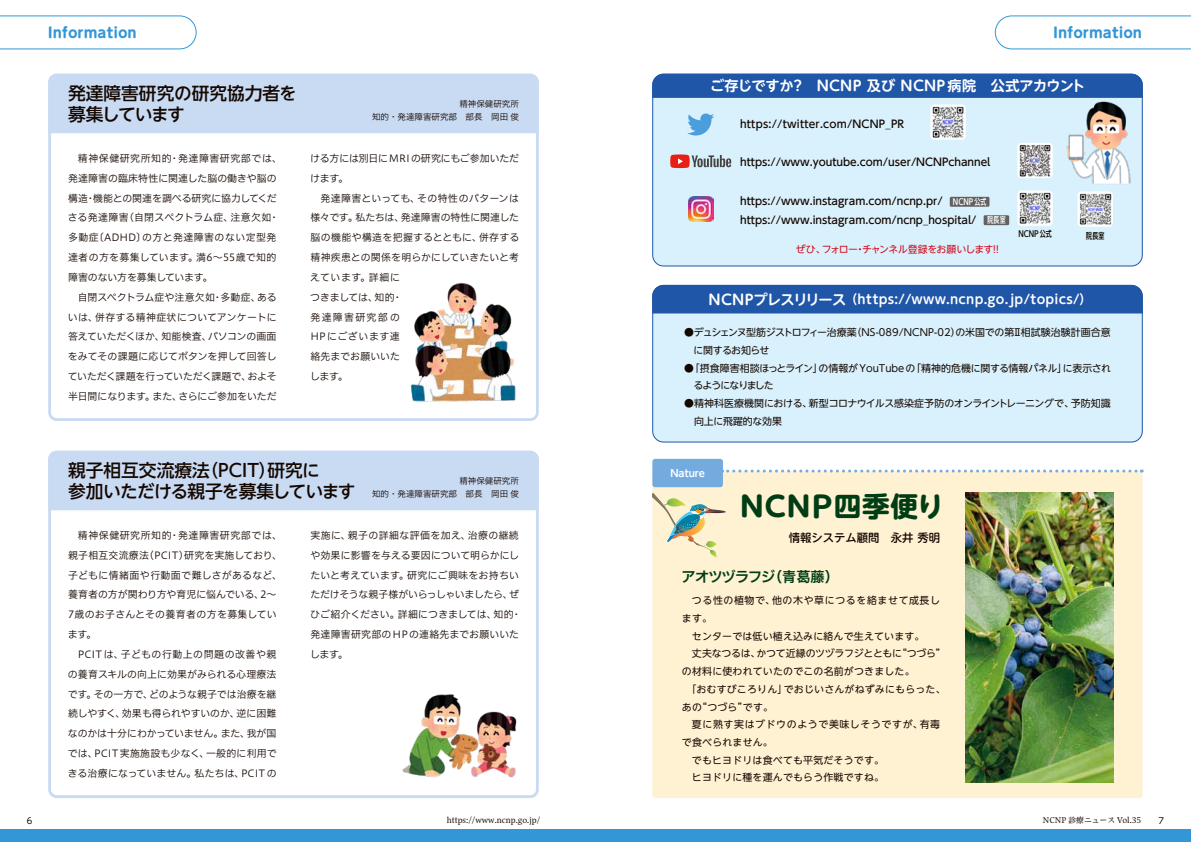
<style>
.page{position:relative;width:1191px;height:842px;background:#fff}
.page>*{position:absolute;margin:0;border:0;box-sizing:border-box;transform-origin:0 0}
.t1{font:700 27.6px "UD Shin M Go Pro";letter-spacing:.03em;color:#003d15}
.t2{font:500 17.7px/21.3px "UD Shin Go NT Pro";color:#140700}
.t3{font:700 14.2px "UD Shin M Go Pro De";letter-spacing:.015em;color:#fff}
.t4{font:700 14.2px "UD Shin M Go Pro";color:#3396d6}
.t5{font:14.2px "Hiragino UD Sans F Std N W6";letter-spacing:-.05em;color:#003d15}
.t6{font:700 12.8px "UD Shin M Go Pro De";letter-spacing:.02em;color:#fff}
.t7{font:500 11.3px "UD Shin M Go Pro";color:#140700}
.t8{font:500 10.6px/18.4px "UD Shin Go NT Pro";color:#140700}
.t9{font:500 10.6px "UD Shin Go NT Pro";letter-spacing:.02em;color:#140700}
.t10{font:9.9px/19.8px "Hiragino UD Sans F Std N W3";letter-spacing:.01em;color:#140700}
.t11{font:9.9px "UD Shin Go NT Pro";letter-spacing:.01em;color:#140700}
.t12{font:9.9px/17.7px "UD Shin Go NT Pro";letter-spacing:-.02em;color:#140700}
.t13{font:9.9px/17.7px "UD Shin Go NT Pro";letter-spacing:-.015em;color:#140700}
.t14{font:9.9px/17.7px "UD Shin Go NT Pro";letter-spacing:-.025em;color:#140700}
.t15{font:9.9px "UD Shin Go NT Pro";letter-spacing:.065em;color:#140700}
.t16{font:9.9px "UD Shin Go NT Pro";letter-spacing:-.03em;color:#140700}
.t17{font:9.9px/19.8px "Hiragino UD Sans F Std N W3";letter-spacing:-.01em;color:#140700}
.t18{font:9.9px "UD Shin Go NT Pro";letter-spacing:-.065em;color:#d30b1c}
.t19{font:9.9px "Hiragino UD Sans F Std N W3";letter-spacing:.055em;color:#140700}
.t20{font:700 9.9px "UD Shin Go NT Pro De";color:#fff}
.t21{font:8.5px/12.8px "Hiragino UD Sans F Std N W3";color:#140700}
.t22{font:500 8.5px "UD Shin Go C Osez Pr 6 N";color:#140700}
.t23{font:8.5px "UD Shin Go NT Pro";color:#140700}
.t24{font:7.8px "Hiragino UD Serif Std N W4";color:#140700}
.s1{font-family:"UD Shin Go C Osez Pr 6 N";font-size:8.5px;color:#fff}
.s2{font-size:14.2px}
.s3{font-family:"UD Shin M Go Pro De";font-size:29.6px}
</style>
<div class="page">
<div style="left:595px;top:829px;width:596px;height:13px;background:#3396d6"></div>
<svg style="left:994px;top:15px;width:197px;height:35px"></svg>
<svg style="left:0;top:15px;width:197px;height:35px"></svg>
<div style="left:0;top:829px;width:595px;height:13px;background:#3396d6"></div>
<div style="left:652px;top:74px;width:490px;height:192px;background:#d9f1fd;border-radius:11px"></div>
<div style="left:652px;top:285px;width:490px;height:157px;background:#d9f1fd;border-radius:11px"></div>
<div style="left:48px;top:451px;width:491px;height:347px;border:3px solid #c9dbf3;border-radius:7px"></div>
<div style="left:48px;top:74px;width:491px;height:347px;border:3px solid #c9dbf3;border-radius:7px"></div>
<div style="left:652px;top:471px;width:490px;height:327px;background:#fff2d3;border-radius:3px"></div>
<svg style="left:687px;top:113px;width:27px;height:22px"></svg>
<svg style="left:670px;top:154px;width:61px;height:14px"></svg>
<img style="left:688px;top:197px;width:25px;height:24px">
<img style="left:930px;top:104px;width:35px;height:36px">
<img style="left:1017px;top:143px;width:35px;height:35px">
<img style="left:1017px;top:190px;width:35px;height:36px">
<img style="left:1077px;top:191px;width:36px;height:36px">
<img style="left:652px;top:493px;width:74px;height:65px">
<img style="left:965px;top:492px;width:148px;height:291px">
<img style="left:1066px;top:101px;width:65px;height:83px">
<img style="left:410px;top:282px;width:106px;height:120px">
<img style="left:402px;top:694px;width:115px;height:84px">
<svg style="left:652px;top:73px;width:491px;height:25px;background:#255aa9"></svg>
<div style="left:949px;top:197px;width:40px;height:10px;background:#616161"></div>
<div style="left:983px;top:215px;width:26px;height:10px;background:#616161"></div>
<svg style="left:652px;top:284px;width:491px;height:30px;background:#295dab"></svg>
<div style="left:48px;top:451px;width:491px;height:59px;background:#c9dbf3"></div>
<div style="left:48px;top:74px;width:491px;height:59px;background:#c9dbf3"></div>
<div style="left:652px;top:459px;width:71px;height:28px;background:#74abdf;border-radius:3px"></div>
<svg style="left:723px;top:469px;width:419px;height:3px"></svg>
<h3 class="t4" style="left:48px;top:21px;width:91px">Information</h3>
<h3 class="t4" style="left:1053px;top:21px;width:91px">Information</h3>
<h2 class="t2" style="left:68px;top:82px;width:230px">発達障害研究の研究協力者を募集しています</h2>
<p class="t10" style="left:68px;top:148px;width:216px;text-indent:10px">精神保健研究所知的・発達障害研究部では、発達障害の臨床特性に関連した脳の働きや脳の構造・機能との関連を調べる研究に協力してくださる発達障害（自閉スペクトラム症、注意欠如・多動症〔ADHD〕の方と発達障害のない定型発達者の方を募集しています。満6～55歳で知的障害のない方を募集しています。</p>
<p class="t10" style="left:68px;top:287px;width:211px;text-align:justify;text-indent:10px">自閉スペクトラム症や注意欠如・多動症、あるいは、併存する精神症状についてアンケートに答えていただくほか、知能検査、パソコンの画面をみてその課題に応じてボタンを押して回答していただく課題を行っていただく課題で、およそ半日間になります。また、さらにご参加をいただ</p>
<p class="t21" style="left:372px;top:97px;width:157px;text-indent:87px">精神保健研究所　知的・発達障害研究部　部長　岡田 俊</p>
<p class="t17" style="left:310px;top:148px;width:210px">ける方には別日にMRIの研究にもご参加いただけます。</p>
<p class="t10" style="left:310px;top:187px;width:211px;text-indent:10px">発達障害といっても、その特性のパターンは様々です。私たちは、発達障害の特性に関連した脳の機能や構造を把握するとともに、併存する精神疾患との関係を明らかにしていきたいと考えています。詳細に<br>つきましては、知的・<br>発達障害研究部の<br>HPにございます連<br>絡先までお願いいた<br>します。</p>
<h2 class="t2" style="left:68px;top:459px;width:289px">親子相互交流療法（PCIT）研究に<br>参加いただける親子を募集しています</h2>
<p class="t21" style="left:372px;top:474px;width:157px;text-indent:87px">精神保健研究所　知的・発達障害研究部　部長　岡田 俊</p>
<h3 class="t3" style="left:710px;top:74px;width:377px">ご存じですか？　NCNP 及び NCNP病院　公式アカウント</h3>
<p class="t9" style="left:740px;top:115px;width:165px">https://twitter.com/NCNP_PR</p>
<p class="t8" style="left:740px;top:153px;width:252px">https://www.youtube.com/user/NCNPchannel</p>
<p class="t8" style="left:740px;top:192px;width:267px">https://www.instagram.com/ncnp.pr/ <span class="s1">NCNP 公式</span>https://www.instagram.com/ncnp_hospital/ <span class="s1">院長室</span></p>
<p class="t18" style="left:796px;top:241px;width:208px">ぜひ、フォロー・チャンネル登録をお願いします！！</p>
<p class="t6" style="left:707px;top:289px;width:386px"><span class="s2">ＮＣＮＰプレスリリース</span> （https://www.ncnp.go.jp/topics/）</p>
<p class="t12" style="left:693px;top:323px;width:419px;text-indent:-9px">●デュシェンヌ型筋ジストロフィー治療薬（NS-089/NCNP-02）の米国での第Ⅱ相試験治験計画合意に関するお知らせ</p>
<p class="t13" style="left:693px;top:359px;width:419px;text-indent:-9px">●「摂食障害相談ほっとライン」の情報がYouTubeの「精神的危機に関する情報パネル」に表示されるようになりました</p>
<p class="t14" style="left:694px;top:394px;width:418px;text-indent:-10px">●精神科医療機関における、新型コロナウイルス感染症予防のオンライントレーニングで、予防知識向上に飛躍的な効果</p>
<p class="t22" style="left:1018px;top:227px;width:35px">NCNP 公式</p>
<p class="t22" style="left:1086px;top:229px;width:20px">院長室</p>
<p class="t20" style="left:670px;top:465px;width:36px">Nature</p>
<h1 class="t1" style="left:740px;top:484px;width:206px">NCN<span class="s3">P</span>四季便り</h1>
<p class="t10" style="left:310px;top:525px;width:213px">実施に、親子の詳細な評価を加え、治療の継続や効果に影響を与える要因について明らかにしたいと考えています。研究にご興味をお持ちいただけそうな親子様がいらっしゃいましたら、ぜひご紹介ください。詳細につきましては、知的・発達障害研究部のHPの連絡先までお願いいたします。</p>
<p class="t19" style="left:78px;top:528px;width:205px">精神保健研究所知的・発達障害研究部では、</p>
<p class="t7" style="left:789px;top:528px;width:153px">情報システム顧問　永井 秀明</p>
<p class="t10" style="left:68px;top:544px;width:216px">親子相互交流療法（PCIT）研究を実施しており、子どもに情緒面や行動面で難しさがあるなど、養育者の方が関わり方や育児に悩んでいる、2～<br>7歳のお子さんとその養育者の方を募集しています。</p>
<p class="t10" style="left:68px;top:644px;width:210px;text-align:justify;text-indent:10px">PCITは、子どもの行動上の問題の改善や親の養育スキルの向上に効果がみられる心理療法です。その一方で、どのような親子では治療を継続しやすく、効果も得られやすいのか、逆に困難なのかは十分にわかっていません。また、我が国では、PCIT 実施施設も少なく、一般的に利用できる治療になっていません。私たちは、PCIT の</p>
<h3 class="t5" style="left:681px;top:566px;width:159px">アオツヅラフジ（青葛藤）</h3>
<p class="t15" style="left:692px;top:592px;width:250px">つる性の植物で、他の木や草につるを絡ませて成長し</p>
<p class="t11" style="left:682px;top:610px;width:32px">ます。</p>
<p class="t11" style="left:692px;top:628px;width:234px">センターでは低い植え込みに絡んで生えています。</p>
<p class="t16" style="left:692px;top:646px;width:255px">丈夫なつるは、かつて近縁のツヅラフジとともに“つづら”</p>
<p class="t11" style="left:682px;top:663px;width:234px">の材料に使われていたのでこの名前がつきました。</p>
<p class="t11" style="left:686px;top:681px;width:261px">「おむすびころりん」でおじいさんがねずみにもらった、</p>
<p class="t11" style="left:682px;top:699px;width:93px">あの“つづら”です。</p>
<p class="t15" style="left:692px;top:716px;width:250px">夏に熟す実はブドウのようで美味しそうですが、有毒</p>
<p class="t11" style="left:682px;top:734px;width:92px">で食べられません。</p>
<p class="t11" style="left:692px;top:752px;width:194px">でもヒヨドリは食べても平気だそうです。</p>
<p class="t11" style="left:692px;top:770px;width:194px">ヒヨドリに種を運んでもらう作戦ですね。</p>
<p class="t23" style="left:27px;top:814px;width:7px">6</p>
<p class="t24" style="left:447px;top:814px;width:95px">https://www.ncnp.go.jp/</p>
<p class="t24" style="left:1043px;top:814px;width:100px">NCNP 診療ニュース Vol.35</p>
<p class="t23" style="left:1158px;top:814px;width:7px">7</p>
</div>
